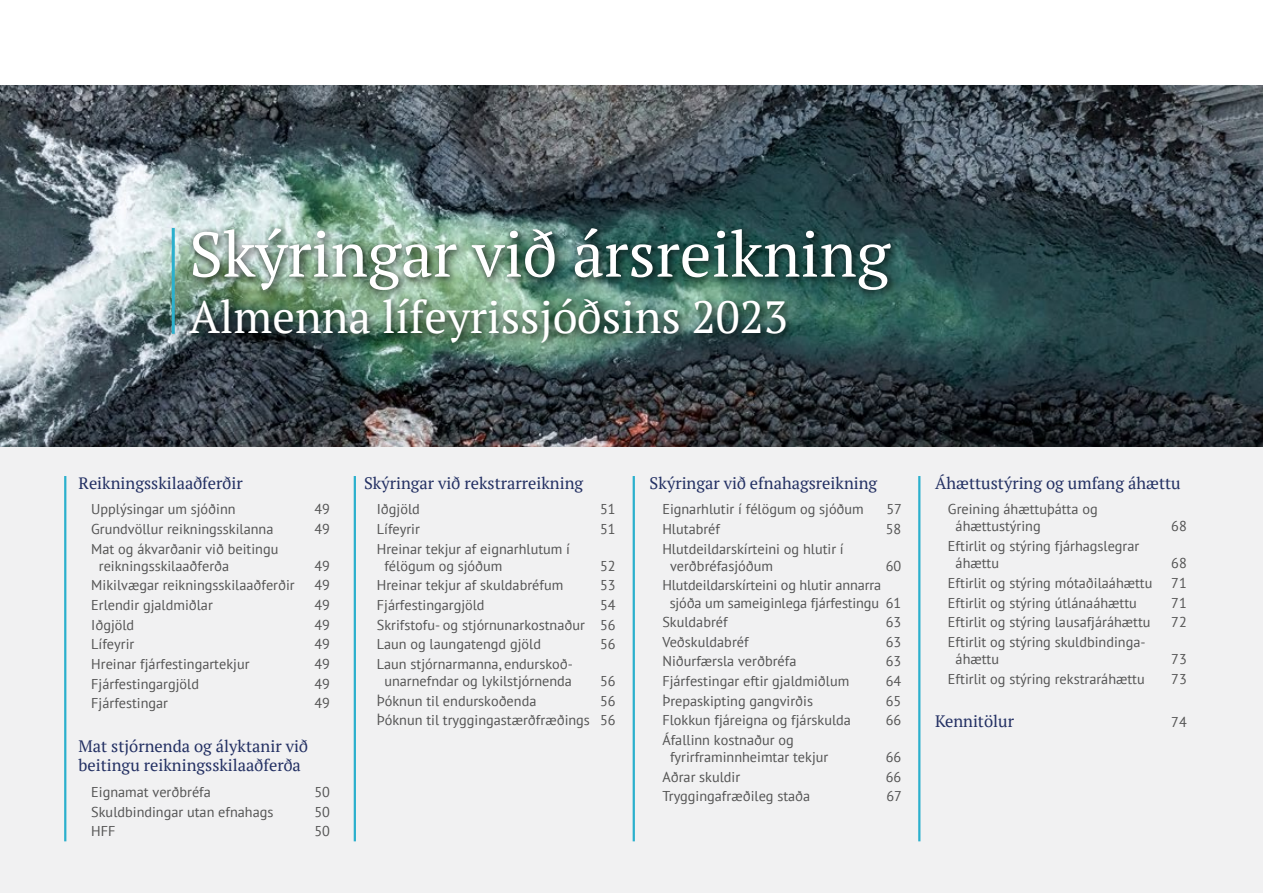
<style>
.page{position:relative;width:1263px;height:893px;background:#fff}
.page>*{position:absolute;margin:0;border:0;box-sizing:border-box;transform-origin:0 0}
.t1{font:63px "PT Serif";color:#fff}
.t2{font:45px "PT Serif";color:#fff}
.t3{font:16.5px/19.8px "PT Serif";color:#233063}
.t4{font:14.25px/17.1px "PT Sans";color:#535353}
</style>
<div class="page">
<div style="left:0;top:86px;width:1263px;height:807px;background:#f1f1f2"></div>
<img style="left:0;top:86px;width:1263px;height:360px">
<hr style="left:172px;top:228px;width:3px;height:106px;background:#2bb0cd">
<div style="left:184px;top:223px;width:718px;height:131px;background:#000;opacity:.75"></div>
<div style="left:189px;top:225px;width:705px;height:69px;background:#000;opacity:.15"></div>
<div style="left:186px;top:295px;width:604px;height:51px;background:#000;opacity:.15"></div>
<hr style="left:64px;top:476px;width:2px;height:365px;background:#2bb0cd">
<hr style="left:354px;top:476px;width:2px;height:365px;background:#2bb0cd">
<hr style="left:633px;top:476px;width:2px;height:365px;background:#2bb0cd">
<hr style="left:918px;top:476px;width:2px;height:365px;background:#2bb0cd">
<h1 class="t1" style="left:189px;top:213px;width:702px">Skýringar við ársreikning</h1>
<h2 class="t2" style="left:189px;top:288px;width:600px">Almenna lífeyrissjóðsins 2023</h2>
<p class="t3" style="left:78px;top:473px;width:166px">Reikningsskilaaðferðir</p>
<p class="t4" style="left:91px;top:500px;width:146px">Upplýsingar um sjóðinn</p>
<p class="t4" style="left:314px;top:500px;width:17px">49</p>
<p class="t4" style="left:91px;top:520px;width:184px">Grundvöllur reikningsskilanna</p>
<p class="t4" style="left:314px;top:520px;width:17px">49</p>
<p class="t4" style="left:99px;top:540px;width:181px;text-indent:-8px">Mat og ákvarðanir við beitingu reikningsskilaaðferða</p>
<p class="t4" style="left:314px;top:557px;width:17px">49</p>
<p class="t4" style="left:91px;top:576px;width:205px">Mikilvægar reikningsskilaaðferðir</p>
<p class="t4" style="left:314px;top:576px;width:17px">49</p>
<p class="t4" style="left:91px;top:596px;width:123px">Erlendir gjaldmiðlar</p>
<p class="t4" style="left:314px;top:596px;width:17px">49</p>
<p class="t4" style="left:91px;top:616px;width:45px">Iðgjöld</p>
<p class="t4" style="left:314px;top:616px;width:17px">49</p>
<p class="t4" style="left:91px;top:635px;width:45px">Lífeyrir</p>
<p class="t4" style="left:314px;top:635px;width:17px">49</p>
<p class="t4" style="left:91px;top:655px;width:160px">Hreinar fjárfestingartekjur</p>
<p class="t4" style="left:314px;top:655px;width:17px">49</p>
<p class="t4" style="left:91px;top:675px;width:109px">Fjárfestingargjöld</p>
<p class="t4" style="left:314px;top:675px;width:17px">49</p>
<p class="t4" style="left:91px;top:694px;width:78px">Fjárfestingar</p>
<p class="t4" style="left:314px;top:694px;width:17px">49</p>
<p class="t3" style="left:78px;top:736px;width:231px">Mat stjórnenda og ályktanir við beitingu reikningsskilaaðferða</p>
<p class="t4" style="left:91px;top:783px;width:121px">Eignamat verðbréfa</p>
<p class="t4" style="left:314px;top:783px;width:17px">50</p>
<p class="t4" style="left:91px;top:803px;width:184px">Skuldbindingar utan efnahags</p>
<p class="t4" style="left:314px;top:803px;width:17px">50</p>
<p class="t4" style="left:91px;top:822px;width:26px">HFF</p>
<p class="t4" style="left:314px;top:822px;width:17px">50</p>
<p class="t3" style="left:364px;top:473px;width:221px">Skýringar við rekstrarreikning</p>
<p class="t4" style="left:377px;top:500px;width:45px">Iðgjöld</p>
<p class="t4" style="left:600px;top:500px;width:17px">51</p>
<p class="t4" style="left:377px;top:520px;width:45px">Lífeyrir</p>
<p class="t4" style="left:600px;top:520px;width:17px">51</p>
<p class="t4" style="left:384px;top:540px;width:187px;text-indent:-8px">Hreinar tekjur af eignarhlutum í félögum og sjóðum</p>
<p class="t4" style="left:600px;top:557px;width:17px">52</p>
<p class="t4" style="left:377px;top:576px;width:188px">Hreinar tekjur af skuldabréfum</p>
<p class="t4" style="left:600px;top:576px;width:17px">53</p>
<p class="t4" style="left:377px;top:596px;width:109px">Fjárfestingargjöld</p>
<p class="t4" style="left:377px;top:595px;width:240px;line-height:19.6px;text-align:justify;text-indent:223px">54<br>Skrifstofu- og stjórnunarkostnaður 56<br>Laun og laungatengd gjöld</p>
<p class="t4" style="left:600px;top:635px;width:17px">56</p>
<p class="t4" style="left:377px;top:655px;width:197px;text-align:center">Laun stjórnarmanna, endurskoð&shy;unarnefndar og lykilstjórnenda</p>
<p class="t4" style="left:600px;top:672px;width:17px">56</p>
<p class="t4" style="left:377px;top:692px;width:161px">Þóknun til endurskoðenda</p>
<p class="t4" style="left:377px;top:691px;width:240px;line-height:19.6px;text-align:right">56<br>Þóknun til tryggingastærðfræðings 56</p>
<p class="t3" style="left:650px;top:473px;width:229px">Skýringar við efnahagsreikning</p>
<p class="t4" style="left:662px;top:500px;width:203px">Eignarhlutir í félögum og sjóðum</p>
<p class="t4" style="left:886px;top:500px;width:17px">57</p>
<p class="t4" style="left:662px;top:520px;width:59px">Hlutabréf</p>
<p class="t4" style="left:886px;top:520px;width:17px">58</p>
<p class="t4" style="left:670px;top:540px;width:175px;text-indent:-8px">Hlutdeildarskírteini og hlutir í verðbréfasjóðum</p>
<p class="t4" style="left:886px;top:557px;width:17px">60</p>
<p class="t4" style="left:670px;top:576px;width:233px;text-indent:-7px">Hlutdeildarskírteini og hlutir annarra sjóða um sameiginlega fjárfestingu 61</p>
<p class="t4" style="left:662px;top:613px;width:67px">Skuldabréf</p>
<p class="t4" style="left:886px;top:613px;width:17px">63</p>
<p class="t4" style="left:662px;top:633px;width:88px">Veðskuldabréf</p>
<p class="t4" style="left:886px;top:633px;width:17px">63</p>
<p class="t4" style="left:662px;top:653px;width:136px">Niðurfærsla verðbréfa</p>
<p class="t4" style="left:886px;top:653px;width:17px">63</p>
<p class="t4" style="left:662px;top:672px;width:188px">Fjárfestingar eftir gjaldmiðlum</p>
<p class="t4" style="left:886px;top:672px;width:17px">64</p>
<p class="t4" style="left:662px;top:692px;width:152px">Þrepaskipting gangvirðis</p>
<p class="t4" style="left:886px;top:692px;width:17px">65</p>
<p class="t4" style="left:662px;top:711px;width:190px">Flokkun fjáreigna og fjárskulda</p>
<p class="t4" style="left:886px;top:711px;width:17px">66</p>
<p class="t4" style="left:670px;top:731px;width:160px;text-indent:-8px">Áfallinn kostnaður og fyrirframinnheimtar tekjur</p>
<p class="t4" style="left:886px;top:748px;width:17px">66</p>
<p class="t4" style="left:662px;top:768px;width:79px">Aðrar skuldir</p>
<p class="t4" style="left:886px;top:768px;width:17px">66</p>
<p class="t4" style="left:662px;top:788px;width:149px">Tryggingafræðileg staða</p>
<p class="t4" style="left:886px;top:788px;width:17px">67</p>
<p class="t3" style="left:935px;top:473px;width:247px">Áhættustýring og umfang áhættu</p>
<p class="t4" style="left:955px;top:500px;width:144px;text-indent:-8px">Greining áhættuþátta og áhættustýring</p>
<p class="t4" style="left:1171px;top:518px;width:17px">68</p>
<p class="t4" style="left:955px;top:537px;width:185px;text-indent:-8px">Eftirlit og stýring fjárhagslegrar áhættu</p>
<p class="t4" style="left:1171px;top:554px;width:17px">68</p>
<p class="t4" style="left:948px;top:574px;width:206px">Eftirlit og stýring mótaðilaáhættu</p>
<p class="t4" style="left:1171px;top:574px;width:17px">71</p>
<p class="t4" style="left:948px;top:594px;width:190px">Eftirlit og stýring útlánaáhættu</p>
<p class="t4" style="left:1171px;top:594px;width:17px">71</p>
<p class="t4" style="left:948px;top:613px;width:204px">Eftirlit og stýring lausafjáráhættu</p>
<p class="t4" style="left:1171px;top:613px;width:17px">72</p>
<p class="t4" style="left:955px;top:633px;width:190px;text-indent:-8px">Eftirlit og stýring skuldbindinga&shy;áhættu</p>
<p class="t4" style="left:1171px;top:650px;width:17px">73</p>
<p class="t4" style="left:948px;top:670px;width:198px">Eftirlit og stýring rekstraráhættu</p>
<p class="t4" style="left:1171px;top:670px;width:17px">73</p>
<p class="t3" style="left:935px;top:711px;width:80px">Kennitölur</p>
<p class="t4" style="left:1171px;top:713px;width:17px">74</p>
</div>
